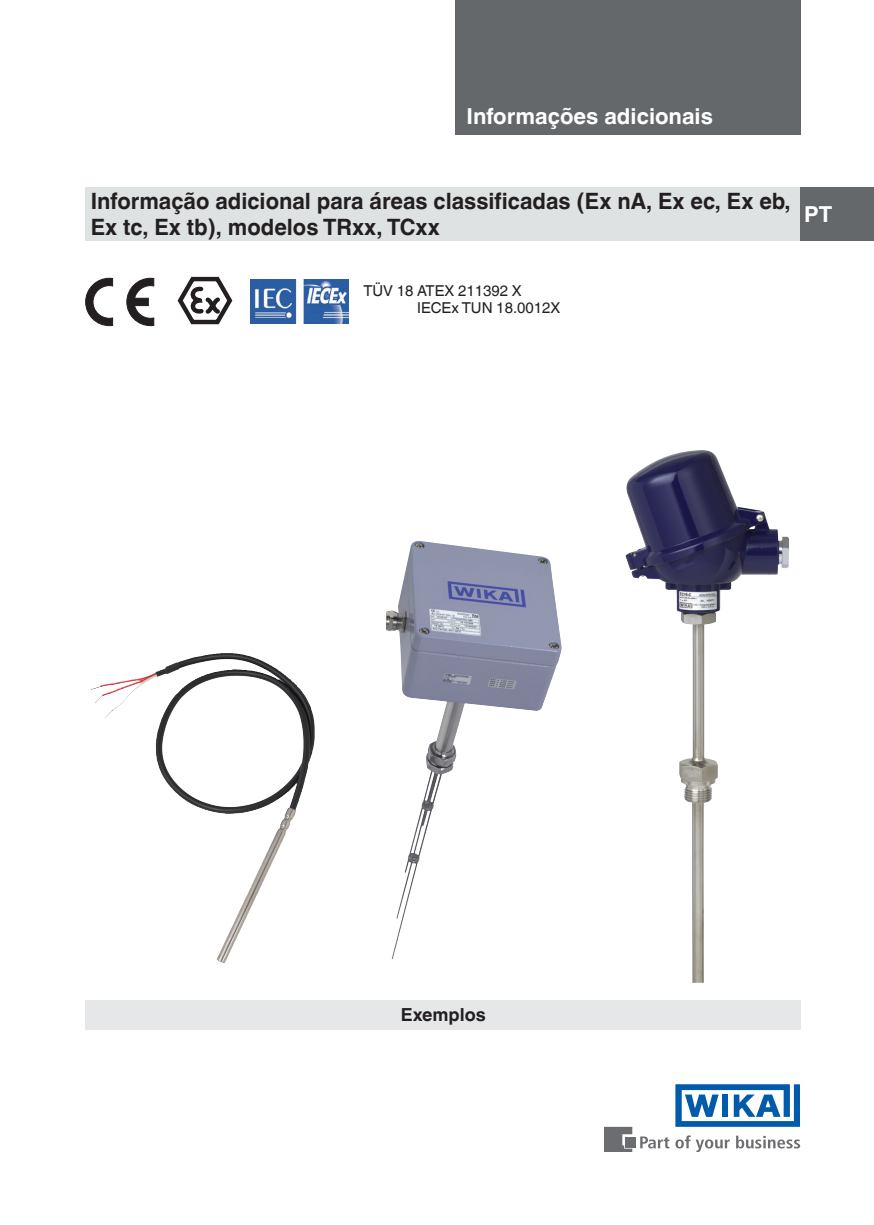
<style>
.page{position:relative;width:874px;height:1225px;background:#fff}
.page>*{position:absolute;margin:0;border:0;box-sizing:border-box;transform-origin:0 0}
.t1{font:700 22.4px/26px "Helvetica World";color:#231f20}
.t2{font:700 22px "Helvetica World";color:#fff}
.t3{font:700 18px "Helvetica World";color:#231f20}
.t4{font:15px/17.6px "Helvetica World";color:#231f20}
</style>
<div class="page">
<svg style="left:640px;top:1136px;width:29px;height:12px"></svg>
<svg style="left:675px;top:1135px;width:54px;height:16px"></svg>
<svg style="left:736px;top:1135px;width:63px;height:13px"></svg>
<div style="left:625px;top:1136px;width:10px;height:11px;background:#6c6d70"></div>
<svg style="left:604px;top:1126px;width:28px;height:25px"></svg>
<svg style="left:675px;top:1084px;width:124px;height:42px"></svg>
<div style="left:85px;top:187px;width:714px;height:54px;background:#dfe2e2"></div>
<div style="left:799px;top:187px;width:74px;height:54px;background:#64686b"></div>
<div style="left:455px;top:0;width:344px;height:135px;background:#64686b"></div>
<div style="left:86px;top:999px;width:714px;height:30px;background:#e6e7e9"></div>
<svg style="left:177px;top:276px;width:55px;height:49px"></svg>
<img style="left:250px;top:279px;width:98px;height:45px">
<svg style="left:85px;top:278px;width:28px;height:48px"></svg>
<svg style="left:127px;top:278px;width:27px;height:48px"></svg>
<img style="left:625px;top:450px;width:163px;height:532px">
<img style="left:91px;top:653px;width:129px;height:51px">
<img style="left:386px;top:541px;width:176px;height:418px">
<p class="t2" style="left:466px;top:103px;width:248px">Informações adicionais</p>
<p class="t1" style="left:91px;top:188px;width:701px">Informação adicional para áreas classificadas (Ex nA, Ex ec, Ex eb,<br>Ex tc, Ex tb), modelos TRxx, TCxx</p>
<p class="t2" style="left:803px;top:201px;width:30px">PT</p>
<p class="t4" style="left:417px;top:282px;width:145px;text-indent:-54px">TÜV 18 ATEX 211392 X<br>IECEx TUN 18.0012X</p>
<p class="t3" style="left:400px;top:1004px;width:86px">Exemplos</p>
</div>
